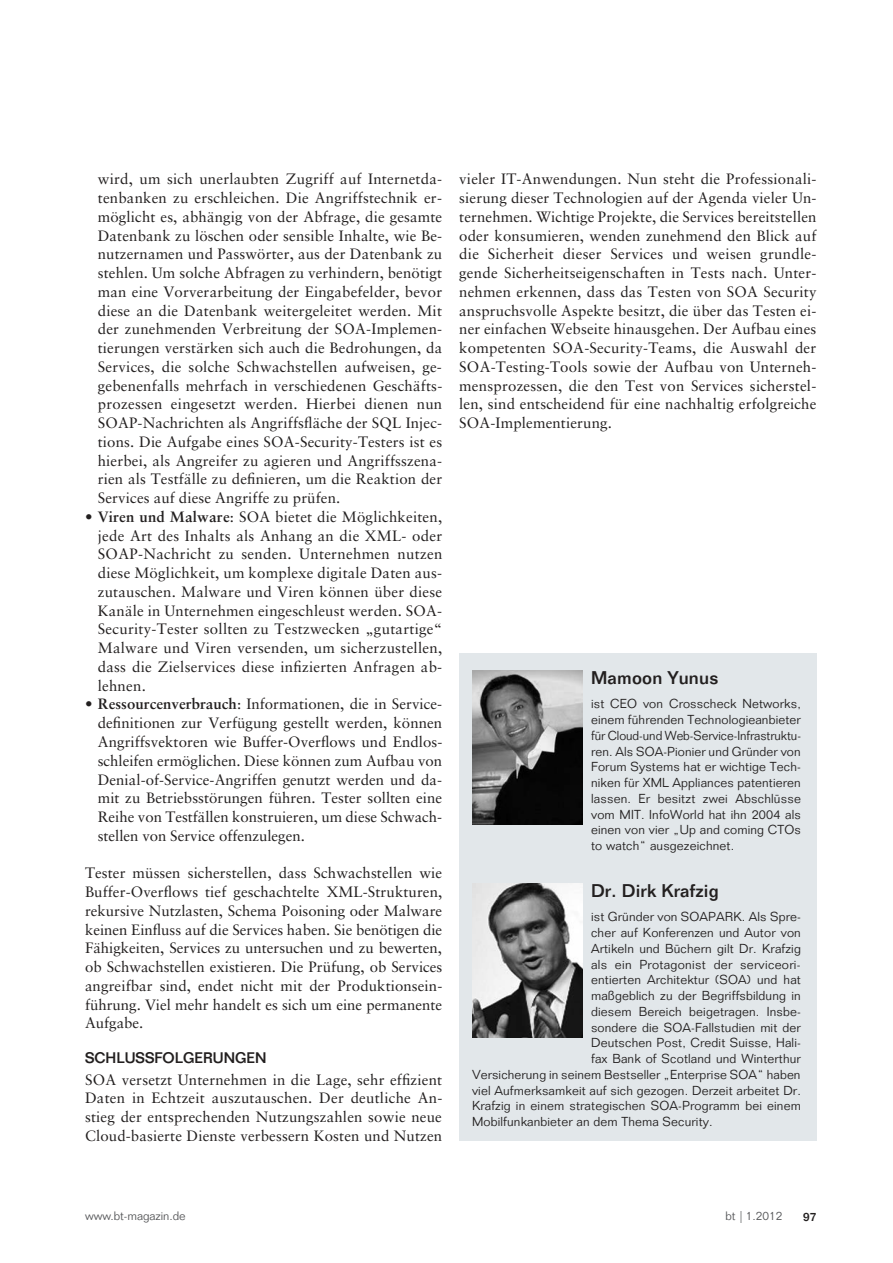
<style>
.page{position:relative;width:893px;height:1263px;background:#fff}
.page>*{position:absolute;margin:0;border:0;box-sizing:border-box;transform-origin:0 0}
.t1{font:500 18px "Folio Std";letter-spacing:.01em;color:#221f1f}
.t2{font:15px/18.8px "Sabon LT Std";letter-spacing:.01em;color:#221f1f;text-align:justify}
.t3{font:500 15px "Folio Std";color:#221f1f}
.t4{font:300 12.75px/15.8px "Folio Std";letter-spacing:.01em;color:#221f1f;text-align:justify}
.t5{font:300 12px "Folio Std";color:#57585a}
.t6{font:500 12px "Folio Std";color:#221f1f}
.s1{font-weight:700}
</style>
<div class="page">
<div style="left:459px;top:653px;width:357px;height:488px;background:#e2e7ea"></div>
<img style="left:472px;top:671px;width:111px;height:154px">
<img style="left:472px;top:884px;width:111px;height:153px">
<p class="t2" style="left:98px;top:170px;width:346px">wird, um sich unerlaubten Zugriff auf Internetda&shy;tenbanken zu erschleichen. Die Angriffstechnik er&shy;möglicht es, abhängig von der Abfrage, die gesamte Datenbank zu löschen oder sensible Inhalte, wie Be&shy;nutzernamen und Passwörter, aus der Datenbank zu stehlen. Um solche Abfragen zu verhindern, benötigt man eine Vorverarbeitung der Eingabefelder, bevor diese an die Datenbank weitergeleitet werden. Mit der zunehmenden Verbreitung der SOA-Implemen&shy;tierungen verstärken sich auch die Bedrohungen, da Services, die solche Schwachstellen aufweisen, ge&shy;gebenenfalls mehrfach in verschiedenen Geschäfts&shy;prozessen eingesetzt werden. Hierbei dienen nun SOAP-Nachrichten als Angriffsfläche der SQL Injec&shy;tions. Die Aufgabe eines SOA-Security-Testers ist es hierbei, als Angreifer zu agieren und Angriffsszena&shy;rien als Testfälle zu definieren, um die Reaktion der Services auf diese Angriffe zu prüfen.</p>
<p class="t2" style="left:98px;top:507px;width:346px;text-indent:-13px">• <span class="s1">Viren und Malware</span>: SOA bietet die Möglichkeiten, jede Art des Inhalts als Anhang an die XML- oder SOAP-Nachricht zu senden. Unternehmen nutzen diese Möglichkeit, um komplexe digitale Daten aus&shy;zutauschen. Malware und Viren können über diese Kanäle in Unternehmen eingeschleust werden. SOA-Security-Tester sollten zu Testzwecken „gutartige“ Malware und Viren versenden, um sicherzustellen, dass die Zielservices diese infizierten Anfragen ab&shy;lehnen.</p>
<p class="t2" style="left:98px;top:695px;width:346px;text-indent:-13px">• <span class="s1">Ressourcenverbrauch</span>: Informationen, die in Service&shy;definitionen zur Verfügung gestellt werden, können Angriffsvektoren wie Buffer-Overflows und Endlos&shy;schleifen ermöglichen. Diese können zum Aufbau von Denial-of-Service-Angriffen genutzt werden und da&shy;mit zu Betriebsstörungen führen. Tester sollten eine Reihe von Testfällen konstruieren, um diese Schwach&shy;stellen von Service offenzulegen.</p>
<p class="t2" style="left:85px;top:864px;width:359px">Tester müssen sicherstellen, dass Schwachstellen wie Buffer-Overflows tief geschachtelte XML-Strukturen, rekursive Nutzlasten, Schema Poisoning oder Malware keinen Einfluss auf die Services haben. Sie benötigen die Fähigkeiten, Services zu untersuchen und zu bewerten, ob Schwachstellen existieren. Die Prüfung, ob Services angreifbar sind, endet nicht mit der Produktionsein&shy;führung. Viel mehr handelt es sich um eine permanente Aufgabe.</p>
<p class="t3" style="left:85px;top:1049px;width:183px">SCHLUSSFOLGERUNGEN</p>
<p class="t2" style="left:85px;top:1070px;width:359px">SOA versetzt Unternehmen in die Lage, sehr effizient Daten in Echtzeit auszutauschen. Der deutliche An&shy;stieg der entsprechenden Nutzungszahlen sowie neue Cloud-basierte Dienste verbessern Kosten und Nutzen</p>
<p class="t2" style="left:459px;top:170px;width:359px">vieler IT-Anwendungen. Nun steht die Professionali&shy;sierung dieser Technologien auf der Agenda vieler Un&shy;ternehmen. Wichtige Projekte, die Services bereitstellen oder konsumieren, wenden zunehmend den Blick auf die Sicherheit dieser Services und weisen grundle&shy;gende Sicherheitseigenschaften in Tests nach. Unter&shy;nehmen erkennen, dass das Testen von SOA Security anspruchsvolle Aspekte besitzt, die über das Testen ei&shy;ner einfachen Webseite hinausgehen. Der Aufbau eines kompetenten SOA-Security-Teams, die Auswahl der SOA-Testing-Tools sowie der Aufbau von Unterneh&shy;mensprozessen, die den Test von Services sicherstel&shy;len, sind entscheidend für eine nachhaltig erfolgreiche SOA-Implementierung.</p>
<p class="t1" style="left:591px;top:668px;width:129px">Mamoon Yunus</p>
<p class="t4" style="left:591px;top:696px;width:211px">ist CEO von Crosscheck Networks, einem führenden Technologieanbieter für Cloud-und Web-Service-Infrastruktu&shy;ren. Als SOA-Pionier und Gründer von Forum Systems hat er wichtige Tech&shy;niken für XML Appliances patentieren lassen. Er besitzt zwei Abschlüsse vom MIT. InfoWorld hat ihn 2004 als einen von vier „Up and coming CTOs to watch“ ausgezeichnet.</p>
<p class="t1" style="left:591px;top:881px;width:129px">Dr. Dirk Krafzig</p>
<p class="t4" style="left:591px;top:909px;width:211px">ist Gründer von SOAPARK. Als Spre-</p>
<p class="t4" style="left:591px;top:925px;width:211px">cher auf Konferenzen und Autor von</p>
<p class="t4" style="left:591px;top:941px;width:211px">Artikeln und Büchern gilt Dr. Krafzig</p>
<p class="t4" style="left:591px;top:957px;width:211px">als ein Protagonist der serviceori-</p>
<p class="t4" style="left:591px;top:972px;width:211px">entierten Architektur (SOA) und hat</p>
<p class="t4" style="left:591px;top:988px;width:211px">maßgeblich zu der Begriffsbildung in</p>
<p class="t4" style="left:591px;top:1004px;width:211px">diesem Bereich beigetragen. Insbe-</p>
<p class="t4" style="left:591px;top:1020px;width:211px">sondere die SOA-Fallstudien mit der</p>
<p class="t4" style="left:591px;top:1035px;width:211px">Deutschen Post, Credit Suisse, Hali-</p>
<p class="t4" style="left:591px;top:1051px;width:211px">fax Bank of Scotland und Winterthur</p>
<p class="t4" style="left:472px;top:1067px;width:330px">Versicherung in seinem Bestseller „Enterprise SOA“ haben</p>
<p class="t4" style="left:472px;top:1083px;width:330px">viel Aufmerksamkeit auf sich gezogen. Derzeit arbeitet Dr.</p>
<p class="t4" style="left:472px;top:1098px;width:330px">Krafzig in einem strategischen SOA-Programm bei einem</p>
<p class="t4" style="left:472px;top:1114px;width:242px">Mobilfunkanbieter an dem Thema Security.</p>
<p class="t5" style="left:85px;top:1210px;width:102px">www.bt-magazin.de</p>
<p class="t5" style="left:725px;top:1210px;width:58px">bt | 1.2012</p>
<p class="t6" style="left:803px;top:1210px;width:15px">97</p>
</div>
